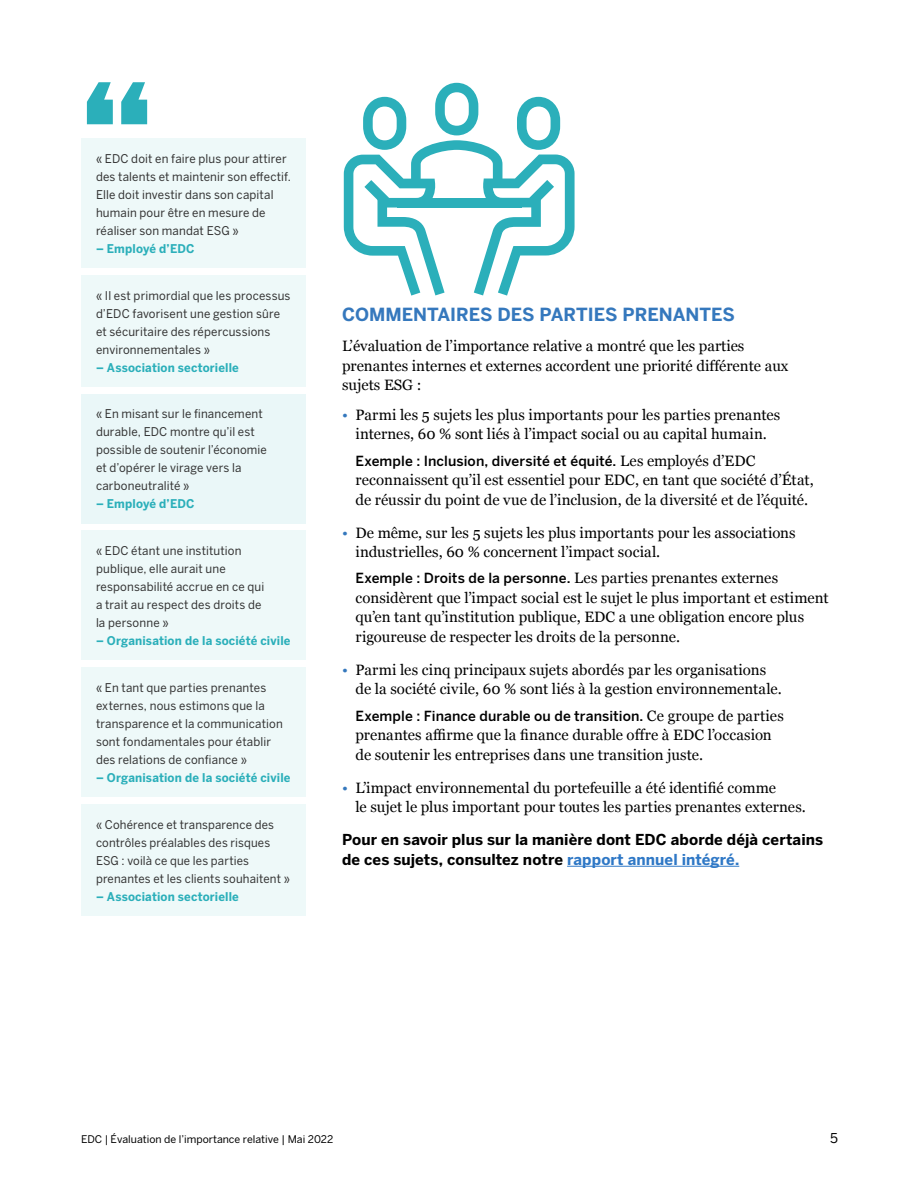
<style>
.page{position:relative;width:918px;height:1188px;background:#fff}
.page>*{position:absolute;margin:0;border:0;box-sizing:border-box;transform-origin:0 0}
.Georgia_-_Bodycopy{font:900 136.95px "Benton Sans";color:#2bafba;scale:.96 1}
.Georgia_-_Bodycopy-2{font:700 18px "Benton Sans";color:#3578bd}
.Georgia_-_list_bulle{font:15px/19.5px "Georgia";letter-spacing:.005em;color:#000}
.Georgia_-_Bodycopy-3{font:15px/19.5px "Georgia";color:#000}
.Georgia_-_Bodycopy-4{font:700 15px/19.5px "Benton Sans";letter-spacing:.005em;color:#000}
.Georgia_-_list_bulle-2{font:500 13.8px "Benton Sans";letter-spacing:.005em;color:#000}
.t1{font:13.5px "Benton Sans";color:#000}
.Georgia_-_Bodycopy-5{font:12px/18px "Benton Sans";letter-spacing:.015em;color:#333;scale:.96 1}
.Georgia_-_Bodycopy-6{font:700 12px "Benton Sans";letter-spacing:.01em;color:#2bafba;scale:.96 1}
.Georgia_-_Bodycopy-7{font:12px/18px "Benton Sans";letter-spacing:.015em;color:#333;scale:.95 1}
.t2{font:10.5px "Benton Sans";color:#000}
.s1{color:#3578bd}
.s2{font-family:"Georgia";font-weight:400;font-size:15px}
.s3{color:#2f78c6}
</style>
<div class="page">
<hr style="left:567px;top:866px;width:172px;height:1px;background:#2f78c6">
<div style="left:81px;top:394px;width:225px;height:129px;background:#eaf7f8"></div>
<div style="left:81px;top:275px;width:225px;height:112px;background:#eef9f9"></div>
<div style="left:81px;top:667px;width:225px;height:130px;background:#eef9f9"></div>
<div style="left:81px;top:804px;width:225px;height:112px;background:#eef9f9"></div>
<div style="left:81px;top:531px;width:225px;height:129px;background:#eef9f9"></div>
<div style="left:81px;top:138px;width:225px;height:130px;background:#eef9f9"></div>
<svg style="left:344px;top:83px;width:231px;height:213px"></svg>
<div style="left:397px;top:198px;width:125px;height:10px;background:#2bafba"></div>
<p class="Georgia_-_Bodycopy" style="left:81px;top:52px;width:77px">“</p>
<p class="Georgia_-_Bodycopy-5" style="left:96px;top:149px;width:205px">« EDC doit en faire plus pour attirer des talents et maintenir son effectif.<br>Elle doit investir dans son capital humain pour être en mesure de réaliser son mandat ESG »</p>
<p class="Georgia_-_Bodycopy-6" style="left:96px;top:241px;width:104px">– Employé d’EDC</p>
<p class="Georgia_-_Bodycopy-5" style="left:96px;top:286px;width:204px">« Il est primordial que les processus d’EDC favorisent une gestion sûre et sécuritaire des répercussions environnementales »</p>
<p class="Georgia_-_Bodycopy-6" style="left:96px;top:360px;width:150px">– Association sectorielle</p>
<p class="Georgia_-_Bodycopy-5" style="left:96px;top:405px;width:180px">« En misant sur le financement durable, EDC montre qu’il est possible de soutenir l’économie et d’opérer le virage vers la carboneutralité »</p>
<p class="Georgia_-_Bodycopy-6" style="left:96px;top:497px;width:104px">– Employé d’EDC</p>
<p class="Georgia_-_Bodycopy-5" style="left:96px;top:542px;width:177px">« EDC étant une institution publique, elle aurait une responsabilité accrue en ce qui a trait au respect des droits de la personne »</p>
<p class="Georgia_-_Bodycopy-6" style="left:96px;top:634px;width:204px">– Organisation de la société civile</p>
<p class="Georgia_-_Bodycopy-5" style="left:96px;top:678px;width:196px">« En tant que parties prenantes externes, nous estimons que la transparence et la communication sont fondamentales pour établir des relations de confiance »</p>
<p class="Georgia_-_Bodycopy-6" style="left:96px;top:770px;width:204px">– Organisation de la société civile</p>
<p class="Georgia_-_Bodycopy-7" style="left:96px;top:815px;width:206px">« Cohérence et transparence des contrôles préalables des risques ESG : voilà ce que les parties prenantes et les clients souhaitent »</p>
<p class="Georgia_-_Bodycopy-6" style="left:96px;top:889px;width:150px">– Association sectorielle</p>
<p class="Georgia_-_Bodycopy-2" style="left:342px;top:304px;width:395px">COMMENTAIRES DES PARTIES PRENANTES</p>
<p class="Georgia_-_Bodycopy-3" style="left:342px;top:336px;width:448px">L’évaluation de l’importance relative a montré que les parties prenantes internes et externes accordent une priorité différente aux sujets ESG :</p>
<p class="Georgia_-_list_bulle" style="left:342px;top:404px;width:440px;text-align:center"><span class="s1">•</span> Parmi les 5 sujets les plus importants pour les parties prenantes internes, 60 % sont liés à l’impact social ou au capital humain.</p>
<p class="Georgia_-_list_bulle-2" style="left:356px;top:453px;width:401px">Exemple : Inclusion, diversité et équité. <span class="s2">Les employés d’EDC</span></p>
<p class="Georgia_-_list_bulle" style="left:356px;top:470px;width:460px">reconnaissent qu’il est essentiel pour EDC, en tant que société d’État, de réussir du point de vue de l’inclusion, de la diversité et de l’équité.</p>
<p class="Georgia_-_list_bulle" style="left:356px;top:522px;width:442px;text-indent:-14px"><span class="s1">•</span> De même, sur les 5 sujets les plus importants pour les associations industrielles, 60 % concernent l’impact social.</p>
<p class="Georgia_-_list_bulle-2" style="left:356px;top:570px;width:424px">Exemple : Droits de la personne. <span class="s2">Les parties prenantes externes</span></p>
<p class="Georgia_-_list_bulle" style="left:356px;top:587px;width:475px">considèrent que l’impact social est le sujet le plus important et estiment qu’en tant qu’institution publique, EDC a une obligation encore plus rigoureuse de respecter les droits de la personne.</p>
<p class="Georgia_-_list_bulle" style="left:356px;top:659px;width:428px;text-indent:-14px"><span class="s1">•</span> Parmi les cinq principaux sujets abordés par les organisations de la société civile, 60 % sont liés à la gestion environnementale.</p>
<p class="Georgia_-_list_bulle-2" style="left:356px;top:708px;width:430px">Exemple : Finance durable ou de transition. <span class="s2">Ce groupe de parties</span></p>
<p class="Georgia_-_list_bulle" style="left:356px;top:725px;width:418px">prenantes affirme que la finance durable offre à EDC l’occasion de soutenir les entreprises dans une transition juste.</p>
<p class="Georgia_-_list_bulle" style="left:356px;top:777px;width:452px;text-indent:-14px"><span class="s1">•</span> L’impact environnemental du portefeuille a été identifié comme<br>le sujet le plus important pour toutes les parties prenantes externes.</p>
<p class="Georgia_-_Bodycopy-4" style="left:342px;top:830px;width:483px">Pour en savoir plus sur la manière dont EDC aborde déjà certains de ces sujets, consultez notre <span class="s3">rapport annuel intégré.</span></p>
<p class="t2" style="left:81px;top:1133px;width:254px">EDC | Évaluation de l’importance relative | Mai 2022</p>
<p class="t1" style="left:830px;top:1130px;width:9px">5</p>
</div>
